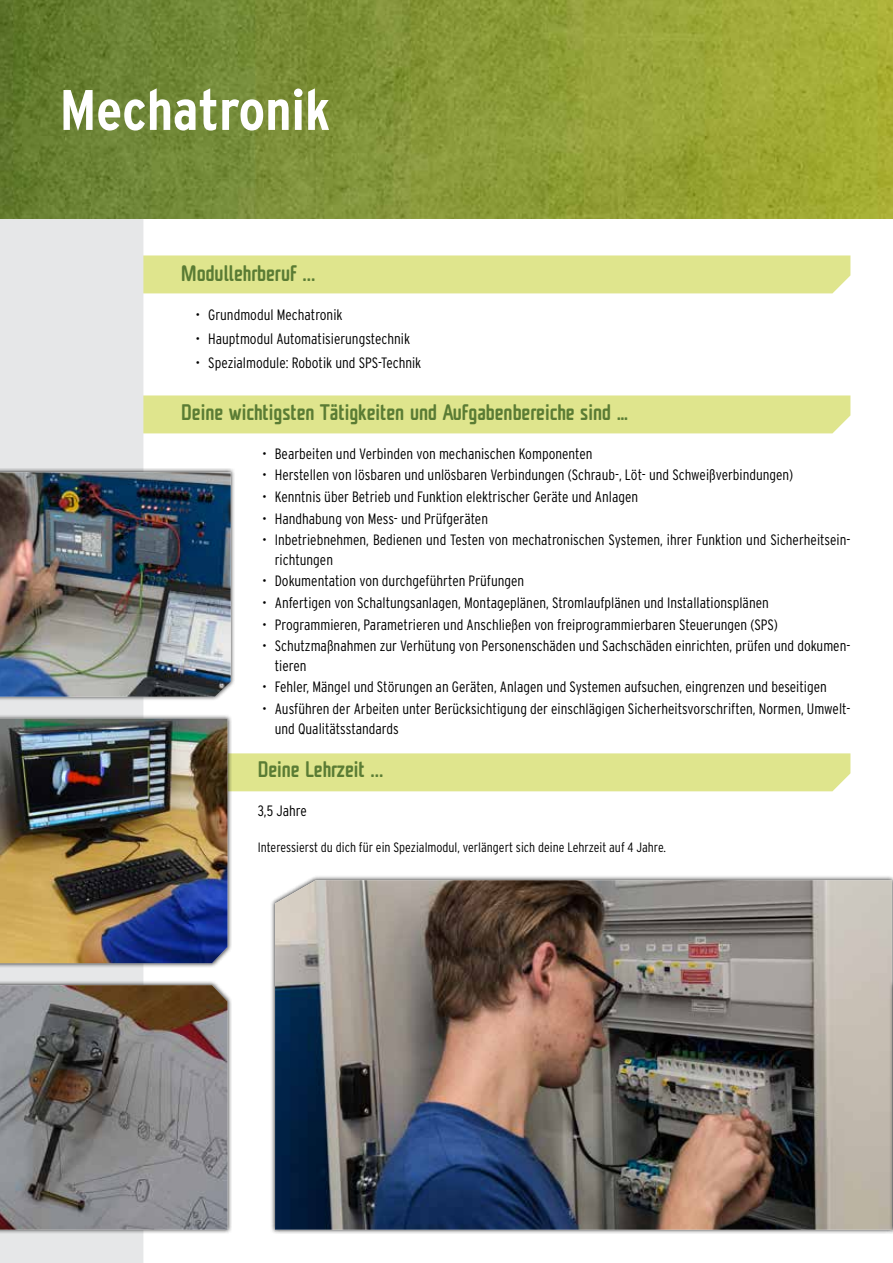
<style>
.page{position:relative;width:893px;height:1263px;background:#fff}
.page>*{position:absolute;margin:0;border:0;box-sizing:border-box;transform-origin:0 0}
.t1{font:700 condensed 57px "Interstate";color:#fff}
.t2{font:500 condensed 21px "Unicod Sans";color:#5a7c34}
.t3{font:300 condensed 15px/19.5px "Interstate";color:#000}
.t4{font:300 condensed 13.5px "Interstate";color:#000}
</style>
<div class="page">
<div style="left:232px;top:753px;width:618px;height:38px;background:#dfe58d"></div>
<div style="left:143px;top:395px;width:707px;height:38px;background:#dfe58d"></div>
<div style="left:143px;top:255px;width:707px;height:38px;background:#dfe58d"></div>
<div style="left:0;top:218px;width:143px;height:1045px;background:#e6e7e8"></div>
<img style="left:0;top:0;width:893px;height:218px">
<div style="left:270px;top:875px;width:623px;height:359px;background:#000;opacity:.75"></div>
<img style="left:275px;top:880px;width:617px;height:350px">
<div style="left:0;top:468px;width:235px;height:233px;background:#000;opacity:.75"></div>
<img style="left:0;top:472px;width:231px;height:225px">
<div style="left:0;top:714px;width:232px;height:254px;background:#000;opacity:.75"></div>
<img style="left:0;top:719px;width:227px;height:244px">
<div style="left:0;top:980px;width:232px;height:254px;background:#000;opacity:.75"></div>
<img style="left:0;top:985px;width:227px;height:245px">
<hr style="left:889px;top:980px;width:4px;height:254px;background:#000;opacity:.75">
<h1 class="t1" style="left:60px;top:78px;width:272px">Mechatronik</h1>
<h2 class="t2" style="left:181px;top:259px;width:136px">Modullehrberuf ...</h2>
<p class="t3" style="left:196px;top:305px;width:149px">• Grundmodul Mechatronik</p>
<p class="t3" style="left:196px;top:329px;width:216px">• Hauptmodul Automatisierungstechnik</p>
<p class="t3" style="left:196px;top:352px;width:227px">• Spezialmodule: Robotik und SPS-Technik</p>
<h2 class="t2" style="left:181px;top:398px;width:448px">Deine wichtigsten Tätigkeiten und Aufgabenbereiche sind …</h2>
<p class="t3" style="left:262px;top:444px;width:332px">• Bearbeiten und Verbinden von mechanischen Komponenten</p>
<p class="t3" style="left:262px;top:465px;width:533px">• Herstellen von lösbaren und unlösbaren Verbindungen (Schraub-, Löt- und Schweißverbindungen)</p>
<p class="t3" style="left:262px;top:487px;width:378px">• Kenntnis über Betrieb und Funktion elektrischer Geräte und Anlagen</p>
<p class="t3" style="left:262px;top:508px;width:228px">• Handhabung von Mess- und Prüfgeräten</p>
<p class="t3" style="left:275px;top:530px;width:577px;text-indent:-13px">• Inbetriebnehmen, Bedienen und Testen von mechatronischen Systemen, ihrer Funktion und Sicherheitsein&shy;richtungen</p>
<p class="t3" style="left:262px;top:571px;width:264px">• Dokumentation von durchgeführten Prüfungen</p>
<p class="t3" style="left:262px;top:593px;width:508px">• Anfertigen von Schaltungsanlagen, Montageplänen, Stromlaufplänen und Installationsplänen</p>
<p class="t3" style="left:262px;top:614px;width:517px">• Programmieren, Parametrieren und Anschließen von freiprogrammierbaren Steuerungen (SPS)</p>
<p class="t3" style="left:275px;top:636px;width:577px;text-indent:-13px">• Schutzmaßnahmen zur Verhütung von Personenschäden und Sachschäden einrichten, prüfen und dokumen&shy;tieren</p>
<p class="t3" style="left:262px;top:677px;width:566px">• Fehler, Mängel und Störungen an Geräten, Anlagen und Systemen aufsuchen, eingrenzen und beseitigen</p>
<p class="t3" style="left:275px;top:699px;width:577px;text-indent:-13px">• Ausführen der Arbeiten unter Berücksichtigung der einschlägigen Sicherheitsvorschriften, Normen, Umwelt&shy;und Qualitätsstandards</p>
<h2 class="t2" style="left:258px;top:755px;width:127px">Deine Lehrzeit ...</h2>
<p class="t3" style="left:258px;top:801px;width:50px">3,5 Jahre</p>
<p class="t4" style="left:258px;top:840px;width:410px">Interessierst du dich für ein Spezialmodul, verlängert sich deine Lehrzeit auf 4 Jahre.</p>
</div>
